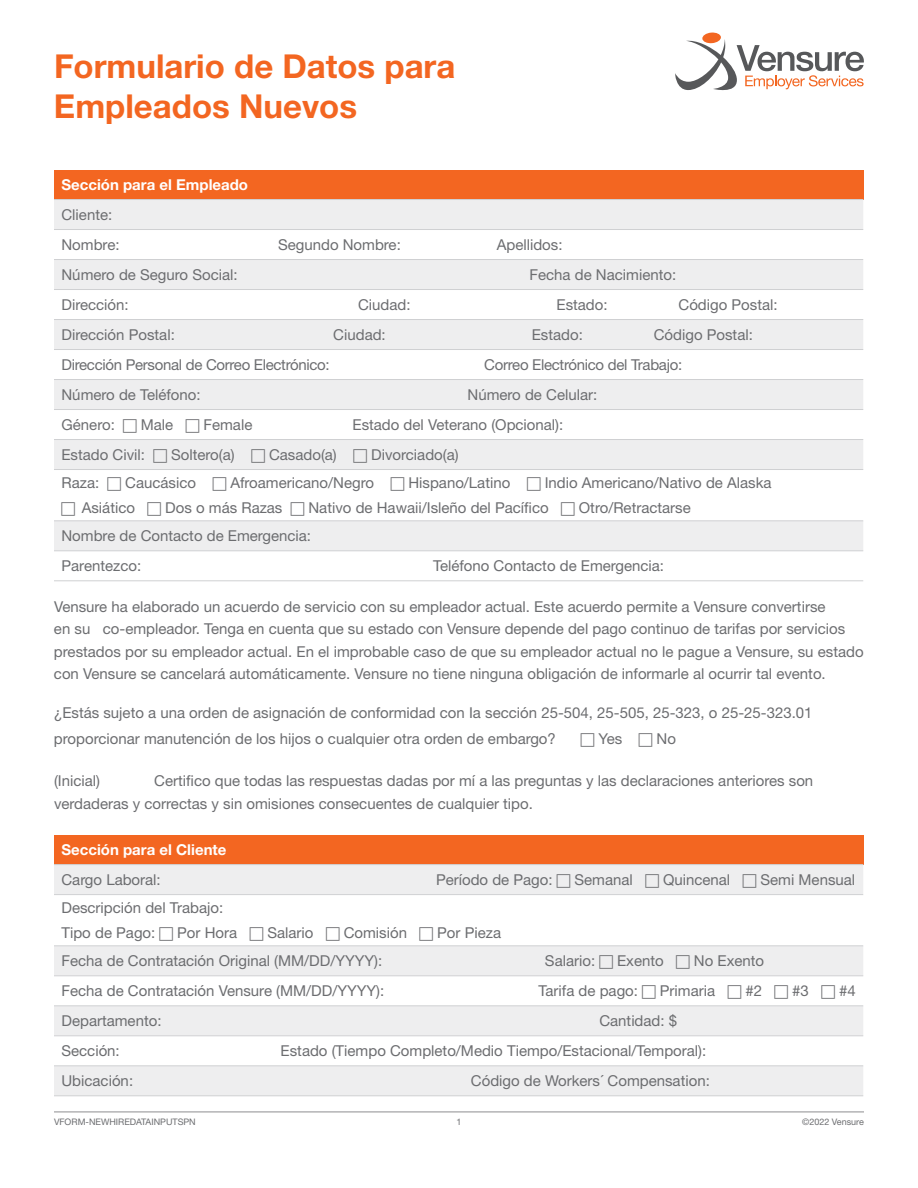
<style>
.page{position:relative;width:918px;height:1188px;background:#fff}
.page>*{position:absolute;margin:0;border:0;box-sizing:border-box;transform-origin:0 0}
.t1{font:700 33px/40.5px "Helvetica Neue LT Std";color:#f36621}
.t2{font:15px/22.5px "Helvetica Neue LT Std";color:#6c6d70}
.t3{font:15px "Helvetica Neue LT Std";letter-spacing:-.02em;color:#6c6d70}
.t4{font:700 15px "Helvetica Neue LT Std";color:#fff}
.t5{font:9px "Helvetica Neue LT Std";color:#6c6d70}
</style>
<div class="page">
<svg style="left:675px;top:32px;width:189px;height:59px"></svg>
<div style="left:54px;top:170px;width:809px;height:30px;background:#f36621"></div>
<div style="left:54px;top:200px;width:809px;height:89px;background:#eeeeef"></div>
<div style="left:54px;top:230px;width:809px;height:30px;background:#fff"></div>
<svg style="left:54px;top:320px;width:809px;height:232px;fill:#eeeeef"></svg>
<hr style="left:54px;top:199px;width:809px;height:1px;background:#cfd0d2">
<hr style="left:54px;top:229px;width:809px;height:1px;background:#cfd0d2">
<hr style="left:54px;top:259px;width:809px;height:1px;background:#cfd0d2">
<hr style="left:54px;top:289px;width:809px;height:1px;background:#cfd0d2">
<hr style="left:54px;top:319px;width:809px;height:1px;background:#cfd0d2">
<hr style="left:54px;top:349px;width:809px;height:1px;background:#cfd0d2">
<hr style="left:54px;top:379px;width:809px;height:1px;background:#cfd0d2">
<hr style="left:54px;top:409px;width:809px;height:1px;background:#cfd0d2">
<hr style="left:54px;top:439px;width:809px;height:1px;background:#cfd0d2">
<hr style="left:54px;top:469px;width:809px;height:1px;background:#cfd0d2">
<hr style="left:54px;top:520px;width:809px;height:1px;background:#cfd0d2">
<hr style="left:54px;top:550px;width:809px;height:1px;background:#cfd0d2">
<hr style="left:54px;top:580px;width:809px;height:1px;background:#cfd0d2">
<div style="left:54px;top:835px;width:809px;height:30px;background:#f36621"></div>
<div style="left:54px;top:865px;width:809px;height:230px;background:#eeeeef"></div>
<div style="left:54px;top:895px;width:809px;height:51px;background:#fff"></div>
<svg style="left:54px;top:976px;width:809px;height:89px"></svg>
<hr style="left:54px;top:864px;width:809px;height:1px;background:#cfd0d2">
<hr style="left:54px;top:894px;width:809px;height:1px;background:#cfd0d2">
<hr style="left:54px;top:945px;width:809px;height:1px;background:#cfd0d2">
<hr style="left:54px;top:975px;width:809px;height:1px;background:#cfd0d2">
<hr style="left:54px;top:1005px;width:809px;height:1px;background:#cfd0d2">
<hr style="left:54px;top:1035px;width:809px;height:1px;background:#cfd0d2">
<hr style="left:54px;top:1065px;width:809px;height:1px;background:#cfd0d2">
<hr style="left:54px;top:1095px;width:809px;height:1px;background:#cfd0d2">
<hr style="left:54px;top:1112px;width:810px;height:1px;background:#b2b3b7">
<svg style="left:123px;top:419px;width:14px;height:14px"></svg>
<svg style="left:186px;top:419px;width:13px;height:14px"></svg>
<svg style="left:153px;top:449px;width:14px;height:14px"></svg>
<svg style="left:251px;top:449px;width:14px;height:14px"></svg>
<svg style="left:354px;top:449px;width:13px;height:14px"></svg>
<svg style="left:108px;top:477px;width:13px;height:13px"></svg>
<svg style="left:213px;top:477px;width:13px;height:13px"></svg>
<svg style="left:391px;top:477px;width:13px;height:13px"></svg>
<svg style="left:527px;top:477px;width:14px;height:13px"></svg>
<svg style="left:62px;top:502px;width:13px;height:14px"></svg>
<svg style="left:148px;top:502px;width:13px;height:14px"></svg>
<svg style="left:291px;top:502px;width:13px;height:14px"></svg>
<svg style="left:561px;top:502px;width:14px;height:14px"></svg>
<svg style="left:557px;top:874px;width:13px;height:14px"></svg>
<svg style="left:645px;top:874px;width:14px;height:14px"></svg>
<svg style="left:743px;top:874px;width:13px;height:14px"></svg>
<svg style="left:599px;top:955px;width:14px;height:14px"></svg>
<svg style="left:676px;top:955px;width:14px;height:14px"></svg>
<svg style="left:642px;top:985px;width:14px;height:14px"></svg>
<svg style="left:728px;top:985px;width:13px;height:14px"></svg>
<svg style="left:775px;top:985px;width:13px;height:14px"></svg>
<svg style="left:821px;top:985px;width:14px;height:14px"></svg>
<h1 class="t1" style="left:54px;top:45px;width:403px">Formulario de Datos para<br>Empleados Nuevos</h1>
<p class="t4" style="left:62px;top:175px;width:188px">Sección para el Empleado</p>
<p class="t2" style="left:62px;top:203px;width:52px">Cliente:</p>
<p class="t2" style="left:62px;top:233px;width:60px">Nombre:</p>
<p class="t2" style="left:278px;top:233px;width:124px">Segundo Nombre:</p>
<p class="t2" style="left:497px;top:233px;width:67px">Apellidos:</p>
<p class="t2" style="left:62px;top:263px;width:178px">Número de Seguro Social:</p>
<p class="t2" style="left:530px;top:263px;width:148px">Fecha de Nacimiento:</p>
<p class="t2" style="left:62px;top:293px;width:69px">Dirección:</p>
<p class="t2" style="left:358px;top:293px;width:54px">Ciudad:</p>
<p class="t2" style="left:557px;top:293px;width:53px">Estado:</p>
<p class="t2" style="left:679px;top:293px;width:101px">Código Postal:</p>
<p class="t2" style="left:62px;top:323px;width:115px">Dirección Postal:</p>
<p class="t2" style="left:333px;top:323px;width:54px">Ciudad:</p>
<p class="t2" style="left:532px;top:323px;width:53px">Estado:</p>
<p class="t2" style="left:654px;top:323px;width:101px">Código Postal:</p>
<p class="t3" style="left:62px;top:356px;width:270px">Dirección Personal de Correo Electrónico:</p>
<p class="t3" style="left:484px;top:356px;width:199px">Correo Electrónico del Trabajo:</p>
<p class="t2" style="left:62px;top:383px;width:141px">Número de Teléfono:</p>
<p class="t2" style="left:468px;top:383px;width:131px">Número de Celular:</p>
<p class="t2" style="left:62px;top:413px;width:55px">Género:</p>
<p class="t2" style="left:141px;top:413px;width:34px">Male</p>
<p class="t2" style="left:204px;top:413px;width:50px">Female</p>
<p class="t2" style="left:353px;top:413px;width:212px">Estado del Veterano (Opcional):</p>
<p class="t2" style="left:61px;top:443px;width:85px">Estado Civil:</p>
<p class="t2" style="left:171px;top:443px;width:65px">Soltero(a)</p>
<p class="t2" style="left:269px;top:443px;width:69px">Casado(a)</p>
<p class="t2" style="left:371px;top:443px;width:89px">Divorciado(a)</p>
<p class="t2" style="left:61px;top:471px;width:39px">Raza:</p>
<p class="t2" style="left:125px;top:471px;width:72px">Caucásico</p>
<p class="t2" style="left:230px;top:471px;width:145px">Afroamericano/Negro</p>
<p class="t2" style="left:408px;top:471px;width:103px">Hispano/Latino</p>
<p class="t2" style="left:545px;top:471px;width:228px">Indio Americano/Nativo de Alaska</p>
<p class="t2" style="left:82px;top:497px;width:55px">Asiático</p>
<p class="t2" style="left:165px;top:497px;width:119px">Dos o más Razas</p>
<p class="t2" style="left:308px;top:497px;width:242px">Nativo de Hawaii/Isleño del Pacífico</p>
<p class="t2" style="left:579px;top:497px;width:113px">Otro/Retractarse</p>
<p class="t2" style="left:62px;top:524px;width:251px">Nombre de Contacto de Emergencia:</p>
<p class="t2" style="left:62px;top:554px;width:81px">Parentezco:</p>
<p class="t2" style="left:433px;top:554px;width:232px">Teléfono Contacto de Emergencia:</p>
<p class="t2" style="left:54px;top:595px;width:811px">Vensure ha elaborado un acuerdo de servicio con su empleador actual. Este acuerdo permite a Vensure convertirse<br>en su co-empleador. Tenga en cuenta que su estado con Vensure depende del pago continuo de tarifas por servicios prestados por su empleador actual. En el improbable caso de que su empleador actual no le pague a Vensure, su estado con Vensure se cancelará automáticamente. Vensure no tiene ninguna obligación de informarle al ocurrir tal evento.</p>
<p class="t2" style="left:54px;top:700px;width:760px;line-height:25.5px">¿Estás sujeto a una orden de asignación de conformidad con Ia sección 25-504, 25-505, 25-323, o 25-25-323.01 proporcionar manutención de los hijos o cualquier otra orden de embargo?</p>
<p class="t2" style="left:599px;top:727px;width:25px">Yes</p>
<p class="t2" style="left:657px;top:727px;width:21px">No</p>
<p class="t2" style="left:54px;top:769px;width:761px;text-indent:100px">Certifico que todas las respuestas dadas por mí a las preguntas y las declaraciones anteriores son verdaderas y correctas y sin omisiones consecuentes de cualquier tipo.</p>
<p class="t2" style="left:54px;top:769px;width:48px">(Inicial)</p>
<p class="t4" style="left:62px;top:840px;width:166px">Sección para el Cliente</p>
<p class="t2" style="left:62px;top:868px;width:101px">Cargo Laboral:</p>
<p class="t2" style="left:436px;top:868px;width:118px">Período de Pago:</p>
<p class="t2" style="left:575px;top:868px;width:60px">Semanal</p>
<p class="t2" style="left:663px;top:868px;width:69px">Quincenal</p>
<p class="t2" style="left:760px;top:868px;width:96px">Semi Mensual</p>
<p class="t2" style="left:61px;top:895px;width:163px;line-height:25.5px">Descripción del Trabajo:<br>Tipo de Pago:</p>
<p class="t2" style="left:177px;top:922px;width:61px">Por Hora</p>
<p class="t2" style="left:267px;top:922px;width:48px">Salario</p>
<p class="t2" style="left:344px;top:922px;width:65px">Comisión</p>
<p class="t2" style="left:437px;top:922px;width:65px">Por Pieza</p>
<p class="t2" style="left:61px;top:949px;width:322px">Fecha de Contratación Original (MM/DD/YYYY):</p>
<p class="t2" style="left:545px;top:949px;width:52px">Salario:</p>
<p class="t2" style="left:617px;top:949px;width:48px">Exento</p>
<p class="t2" style="left:694px;top:949px;width:72px">No Exento</p>
<p class="t2" style="left:62px;top:979px;width:324px">Fecha de Contratación Vensure (MM/DD/YYYY):</p>
<p class="t2" style="left:539px;top:979px;width:101px">Tarifa de pago:</p>
<p class="t2" style="left:660px;top:979px;width:57px">Primaria</p>
<p class="t2" style="left:745px;top:979px;width:18px">#2</p>
<p class="t2" style="left:792px;top:979px;width:18px">#3</p>
<p class="t2" style="left:839px;top:979px;width:18px">#4</p>
<p class="t2" style="left:61px;top:1009px;width:102px">Departamento:</p>
<p class="t2" style="left:599px;top:1009px;width:79px">Cantidad: $</p>
<p class="t2" style="left:62px;top:1039px;width:60px">Sección:</p>
<p class="t2" style="left:281px;top:1039px;width:427px">Estado (Tiempo Completo/Medio Tiempo/Estacional/Temporal):</p>
<p class="t2" style="left:62px;top:1069px;width:73px">Ubicación:</p>
<p class="t2" style="left:471px;top:1069px;width:240px">Código de Workers´ Compensation:</p>
<p class="t5" style="left:54px;top:1117px;width:143px">VFORM-NEWHIREDATAINPUTSPN</p>
<p class="t5" style="left:456px;top:1117px;width:7px">1</p>
<p class="t5" style="left:802px;top:1117px;width:63px">©2022 Vensure</p>
</div>
